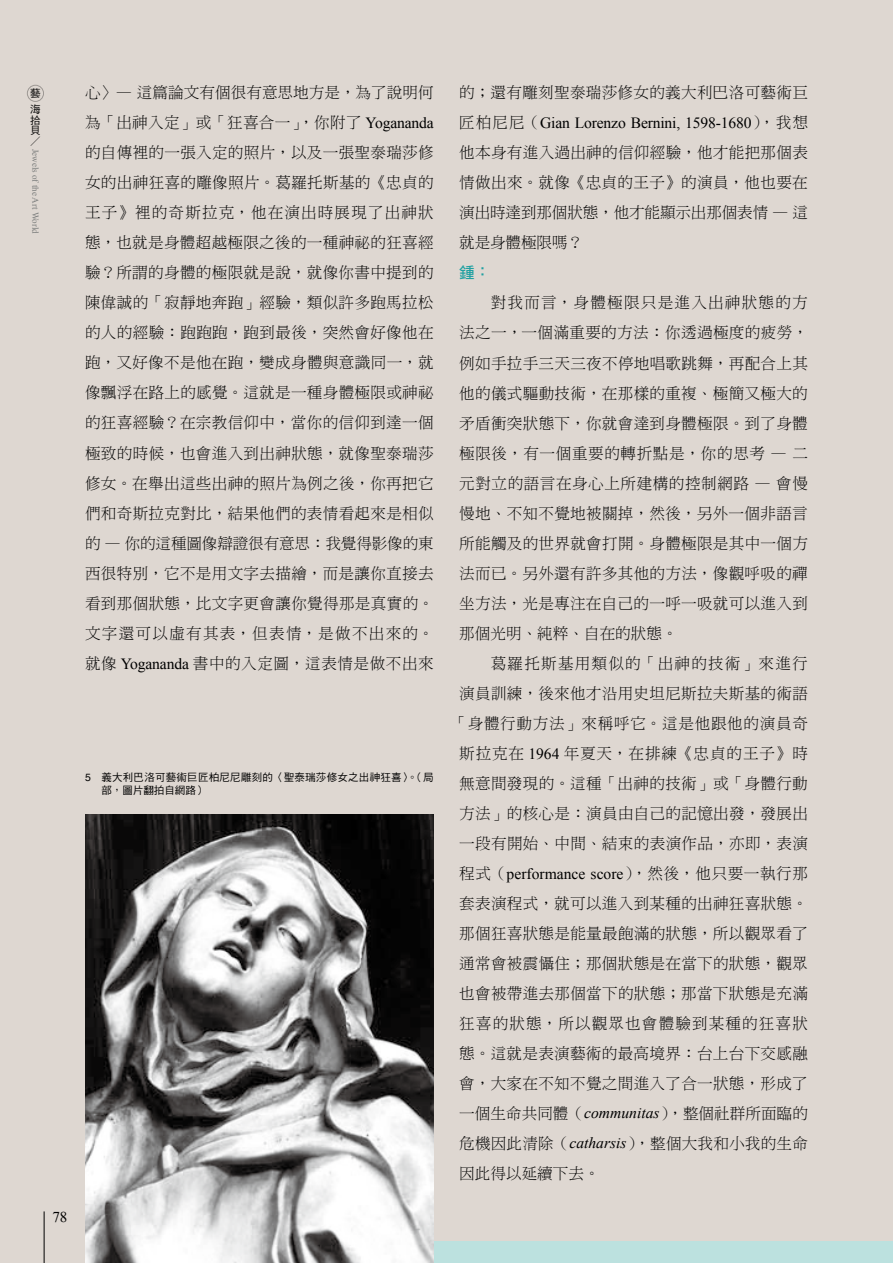
<style>
.page{position:relative;width:893px;height:1263px;background:#ded7d1}
.page>*{position:absolute;margin:0;border:0;box-sizing:border-box;transform-origin:0 0}
.t1{font:15.6px/30px "DF Ming Std W3";letter-spacing:.02em;color:#000;text-align:justify}
.t2{font:15.6px "Times New Roman";letter-spacing:-.01em;color:#000}
.t3{font:15.6px "DF Hei Std W7";color:#1fa0a1}
.t4{font:15px "Times New Roman";color:#000}
.t5{font:10.5px/13.5px "DF Hei Std W5";letter-spacing:.025em;color:#000}
.t6{font:10.5px "DF Ming Std W3";color:#000}
.t7{font:9px "Times New Roman";color:#7b7d7c}
.s1{font-family:"Times New Roman"}
.s2{font-family:"DF Ming Std W3"}
.s3{font-family:"Times New Roman";font-style:italic}
.s4{font-family:"Helvetica"}
</style>
<div class="page">
<div style="left:85px;top:1242px;width:808px;height:21px;background:#bce1df"></div>
<img style="left:85px;top:814px;width:349px;height:449px">
<hr style="left:44px;top:1211px;width:1px;height:52px;background:#000">
<div style="left:27px;top:85px;width:17px;height:17px;border:1px solid #000;border-radius:50%"></div>
<p class="t5" style="left:30px;top:85px;width:12px;line-height:16px">藝海</p>
<p class="t5" style="left:30px;top:114px;width:12px;line-height:10.5px">拾貝</p>
<p class="t6" style="left:30px;top:135px;width:11px">／</p>
<p class="t7" style="left:42px;top:149px;width:87px;rotate:90deg">Jewels of the Art World</p>
<p class="t4" style="left:52px;top:1206px;width:16px">78</p>
<p class="t1" style="left:85px;top:78px;width:350px">心〉— 這篇論文有個很有意思地方是，為了說明何為「出神入定」或「狂喜合一」，你附了 <span class="s1">Yogananda</span>的自傳裡的一張入定的照片，以及一張聖泰瑞莎修女的出神狂喜的雕像照片。葛羅托斯基的《忠貞的王子》裡的奇斯拉克，他在演出時展現了出神狀態，也就是身體超越極限之後的一種神祕的狂喜經驗？所謂的身體的極限就是說，就像你書中提到的陳偉誠的「寂靜地奔跑」經驗，類似許多跑馬拉松的人的經驗︰跑跑跑，跑到最後，突然會好像他在跑，又好像不是他在跑，變成身體與意識同一，就像飄浮在路上的感覺。這就是一種身體極限或神祕的狂喜經驗？在宗教信仰中，當你的信仰到達一個極致的時候，也會進入到出神狀態，就像聖泰瑞莎修女。在舉出這些出神的照片為例之後，你再把它們和奇斯拉克對比，結果他們的表情看起來是相似的 — 你的這種圖像辯證很有意思︰我覺得影像的東西很特別，它不是用文字去描繪，而是讓你直接去看到那個狀態，比文字更會讓你覺得那是真實的。文字還可以虛有其表，但表情，是做不出來的。就像 <span class="s1">Yogananda</span> 書中的入定圖，這表情是做不出來</p>
<p class="t1" style="left:459px;top:78px;width:350px">的；還有雕刻聖泰瑞莎修女的義大利巴洛可藝術巨</p>
<p class="t2" style="left:459px;top:113px;width:350px"><span class="s2">匠柏尼尼（</span>Gian Lorenzo Bernini, 1598-1680<span class="s2">），我想</span></p>
<p class="t1" style="left:459px;top:138px;width:350px">他本身有進入過出神的信仰經驗，他才能把那個表情做出來。就像《忠貞的王子》的演員，他也要在演出時達到那個狀態，他才能顯示出那個表情 — 這就是身體極限嗎？</p>
<p class="t3" style="left:459px;top:264px;width:33px">鍾：</p>
<p class="t1" style="left:459px;top:288px;width:350px;text-indent:31px">對我而言，身體極限只是進入出神狀態的方法之一，一個滿重要的方法︰你透過極度的疲勞，例如手拉手三天三夜不停地唱歌跳舞，再配合上其他的儀式驅動技術，在那樣的重複、極簡又極大的矛盾衝突狀態下，你就會達到身體極限。到了身體極限後，有一個重要的轉折點是，你的思考 — 二元對立的語言在身心上所建構的控制網路 — 會慢慢地、不知不覺地被關掉，然後，另外一個非語言所能觸及的世界就會打開。身體極限是其中一個方法而已。另外還有許多其他的方法，像觀呼吸的禪坐方法，光是專注在自己的一呼一吸就可以進入到那個光明、純粹、自在的狀態。</p>
<p class="t1" style="left:451px;top:648px;width:358px;text-align:right">葛羅托斯基用類似的「出神的技術」來進行<br>演員訓練，後來他才沿用史坦尼斯拉夫斯基的術語「身體行動方法」來稱呼它。這是他跟他的演員奇斯拉克在 <span class="s1">1964</span> 年夏天，在排練《忠貞的王子》時無意間發現的。這種「出神的技術」或「身體行動方法」的核心是︰演員由自己的記憶出發，發展出一段有開始、中間、結束的表演作品，亦即，表演</p>
<p class="t2" style="left:459px;top:863px;width:350px"><span class="s2">程式（</span>performance score<span class="s2">），然後，他只要一執行那</span></p>
<p class="t1" style="left:459px;top:888px;width:350px">套表演程式，就可以進入到某種的出神狂喜狀態。那個狂喜狀態是能量最飽滿的狀態，所以觀眾看了通常會被震懾住；那個狀態是在當下的狀態，觀眾也會被帶進去那個當下的狀態；那當下狀態是充滿狂喜的狀態，所以觀眾也會體驗到某種的狂喜狀態。這就是表演藝術的最高境界︰台上台下交感融會，大家在不知不覺之間進入了合一狀態，形成了一個生命共同體（<span class="s3">communitas</span>），整個社群所面臨的危機因此清除（<span class="s3">catharsis</span>），整個大我和小我的生命因此得以延續下去。</p>
<p class="t5" style="left:101px;top:770px;width:334px;text-indent:-16px"><span class="s4">5</span> 義大利巴洛可藝術巨匠柏尼尼雕刻的〈聖泰瑞莎修女之出神狂喜〉。（局部，圖片翻拍自網路）</p>
</div>
